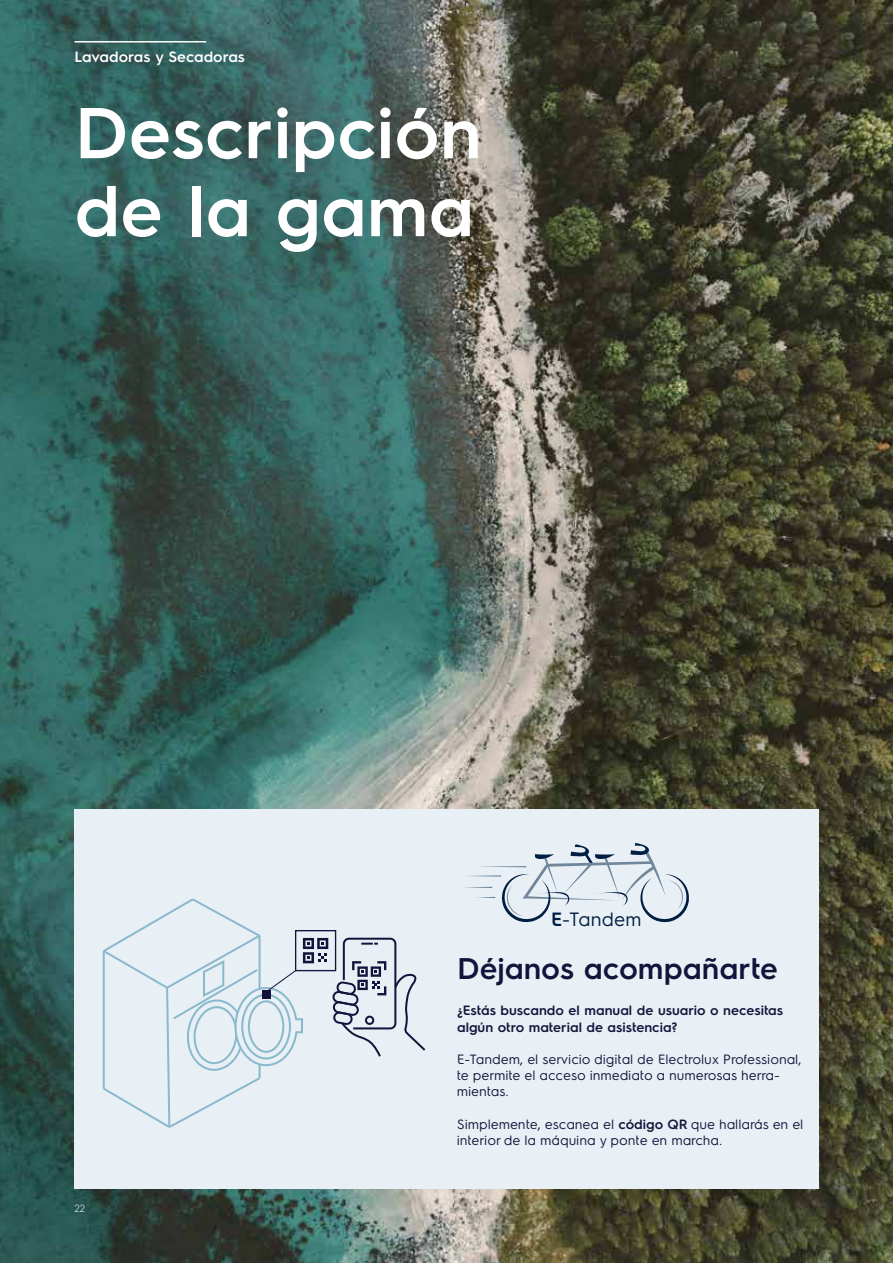
<style>
.page{position:relative;width:893px;height:1263px;background:#fff}
.page>*{position:absolute;margin:0;border:0;box-sizing:border-box;transform-origin:0 0}
.t1{font:600 72px/78px "Electrolux Sans";color:#fff}
.t2{font:600 30px "Electrolux Sans";color:#14133b}
.t3{font:19.2px "Electrolux Sans";color:#001e42}
.t4{font:600 15px "Electrolux Sans";color:#fff}
.t5{font:13.5px/16.2px "Electrolux Sans";color:#14133b}
.t6{font:600 13.5px/16.2px "Electrolux Sans";color:#14133b}
.t7{font:300 10.5px "Electrolux Sans";color:#fff}
.s1{font-weight:600}
</style>
<div class="page">
<img style="left:0;top:0;width:893px;height:1263px">
<div style="left:74px;top:809px;width:745px;height:379px;background:#e8eff5"></div>
<svg style="left:465px;top:843px;width:224px;height:80px"></svg>
<svg style="left:102px;top:898px;width:324px;height:230px"></svg>
<hr style="left:74px;top:41px;width:132px;height:2px;background:#fff">
<p class="t4" style="left:74px;top:46px;width:172px">Lavadoras y Secadoras</p>
<h1 class="t1" style="left:74px;top:89px;width:409px">Descripción de la gama</h1>
<h3 class="t3" style="left:551px;top:906px;width:92px"><span class="s1">E</span>-Tandem</h3>
<h2 class="t2" style="left:457px;top:947px;width:322px">Déjanos acompañarte</h2>
<p class="t7" style="left:74px;top:1201px;width:12px">22</p>
<p class="t6" style="left:457px;top:1002px;width:328px">¿Estás buscando el manual de usuario o necesitas algún otro material de asistencia?</p>
<p class="t5" style="left:457px;top:1050px;width:346px">E-Tandem, el servicio digital de Electrolux Professional, te permite el acceso inmediato a numerosas herra&shy;mientas.</p>
<p class="t5" style="left:457px;top:1115px;width:348px">Simplemente, escanea el <span class="s1">código QR</span> que hallarás en el interior de la máquina y ponte en marcha.</p>
</div>
